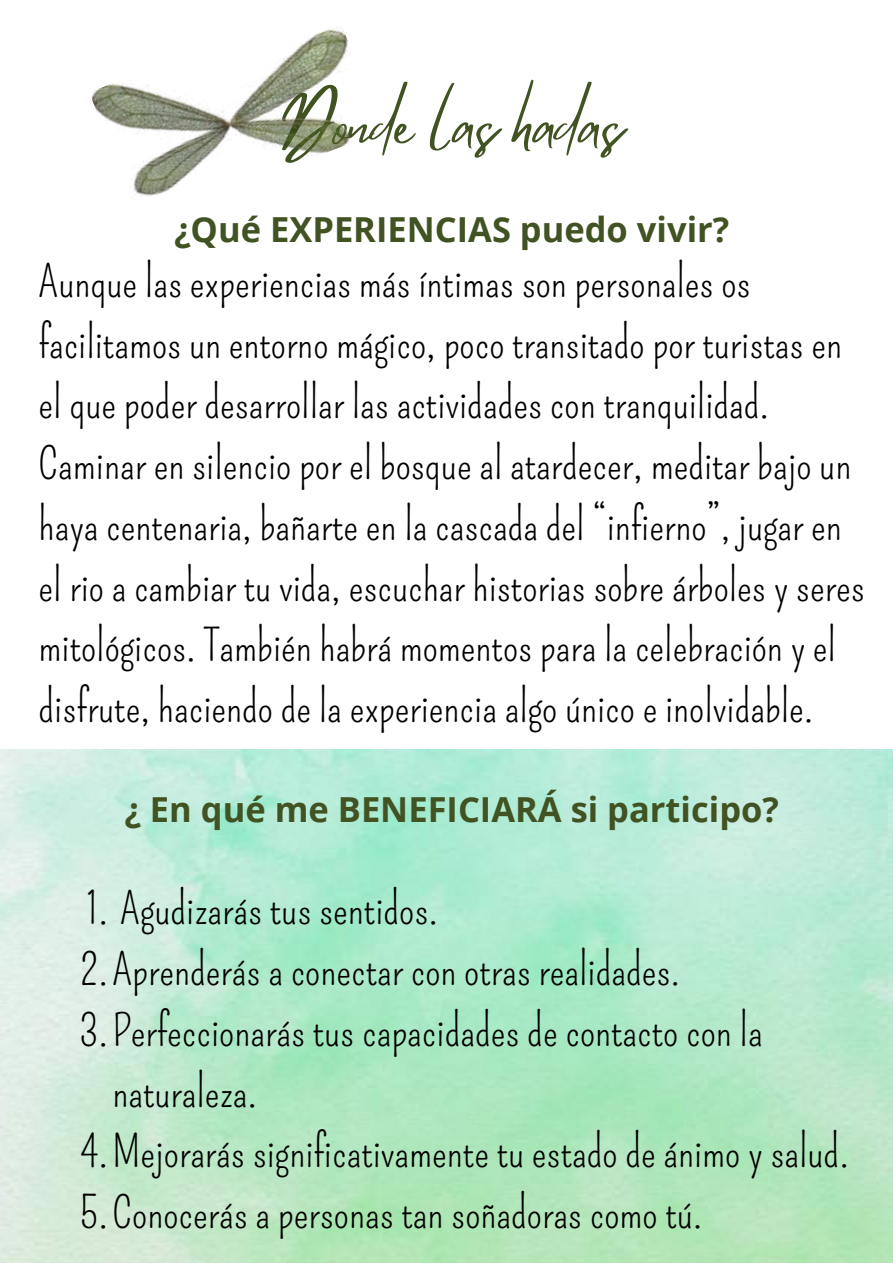
<style>
.page{position:relative;width:893px;height:1264px;background:#fff}
.page>*{position:absolute;margin:0;border:0;box-sizing:border-box;transform-origin:0 0}
.t1{font:60px "Mistrully";color:#415322}
.t2{font:43.5px/60.8px "Pompiere";color:#000}
.t3{font:700 34.5px "Open Sans";color:#415322}
</style>
<div class="page">
<img style="left:91px;top:27px;width:260px;height:170px">
<h1 class="t1" style="left:281px;top:77px;width:343px">Donde las hadas</h1>
<p class="t3" style="left:174px;top:205px;width:556px">¿Qué EXPERIENCIAS puedo vivir?</p>
<p class="t2" style="left:39px;top:252px;width:827px">Aunque las experiencias más íntimas son personales os facilitamos un entorno mágico, poco transitado por turistas en el que poder desarrollar las actividades con tranquilidad.<br>Caminar en silencio por el bosque al atardecer, meditar bajo un haya centenaria, bañarte en la cascada del “infierno”, jugar en el rio a cambiar tu vida, escuchar historias sobre árboles y seres mitológicos. También habrá momentos para la celebración y el disfrute, haciendo de la experiencia algo único e inolvidable.</p>
<p class="t3" style="left:124px;top:785px;width:656px">¿ En qué me BENEFICIARÁ si participo?</p>
<p class="t2" style="left:86px;top:879px;width:353px">1. Agudizarás tus sentidos.</p>
<p class="t2" style="left:80px;top:940px;width:602px">2.Aprenderás a conectar con otras realidades.</p>
<p class="t2" style="left:79px;top:1000px;width:684px">3.Perfeccionarás tus capacidades de contacto con la</p>
<p class="t2" style="left:112px;top:1061px;width:146px">naturaleza.</p>
<p class="t2" style="left:81px;top:1122px;width:769px">4.Mejorarás significativamente tu estado de ánimo y salud.</p>
<p class="t2" style="left:79px;top:1183px;width:625px">5.Conocerás a personas tan soñadoras como tú.</p>
</div>
